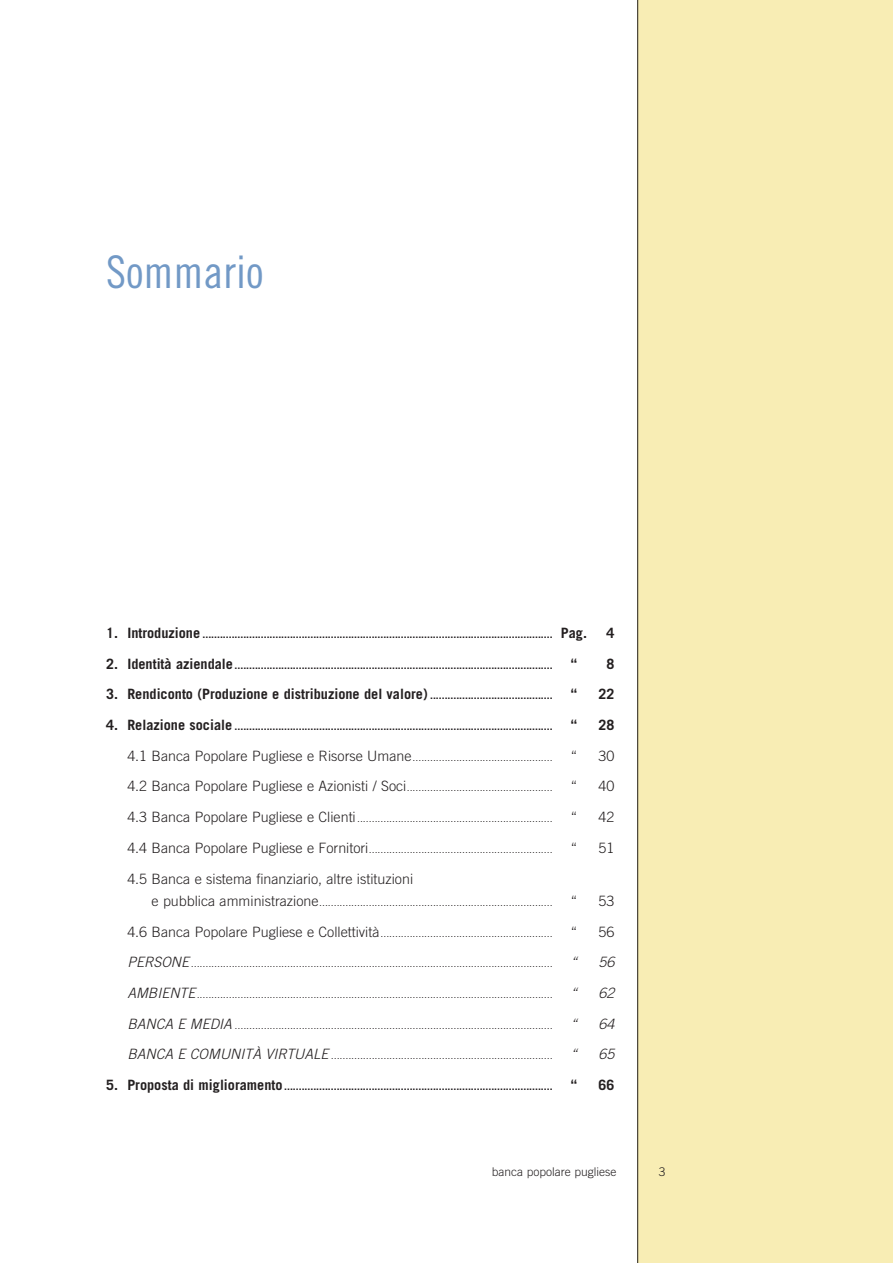
<style>
.page{position:relative;width:893px;height:1263px;background:#fff}
.page>*{position:absolute;margin:0;border:0;box-sizing:border-box;transform-origin:0 0}
.t1{font:45px "Trade Gothic Cond Eighteen";color:#7299c6}
.t2{font:700 14.25px "Trade Gothic";color:#231f20}
.t3{font:300 14.25px "Trade Gothic";color:#231f20}
.t4{font:italic 300 14.25px "Trade Gothic";color:#231f20}
.t5{font:300 12px "Trade Gothic";color:#231f20}
.t6{font:300 10.5px "Trade Gothic";color:#231f20}
.t7{font:700 10.5px "Trade Gothic";color:#231f20}
.t8{font:italic 300 10.5px "Trade Gothic";color:#231f20}
.s1{font-size:14.25px}
.s2{font-size:10.5px}
</style>
<div class="page">
<div style="left:638px;top:0;width:255px;height:1263px;background:#f8edb4"></div>
<hr style="left:637px;top:0;width:1px;height:1263px;background:#231f20">
<h1 class="t1" style="left:106px;top:255px;width:159px">Sommario</h1>
<p class="t7" style="left:106px;top:630px;width:482px"><span class="s1">1. Introduzione</span> ........................................................................................................................ <span class="s1">Pag.</span></p>
<h2 class="t2" style="left:606px;top:628px;width:9px">4</h2>
<p class="t7" style="left:106px;top:661px;width:448px"><span class="s1">2. Identità aziendale</span>.............................................................................................................</p>
<h2 class="t2" style="left:571px;top:658px;width:8px">“</h2>
<h2 class="t2" style="left:606px;top:658px;width:9px">8</h2>
<h2 class="t2" style="left:106px;top:689px;width:448px">3. Rendiconto (Produzione e distribuzione del valore) <span class="s2">..........................................</span></h2>
<h2 class="t2" style="left:571px;top:689px;width:8px">“</h2>
<h2 class="t2" style="left:598px;top:689px;width:17px">22</h2>
<p class="t7" style="left:106px;top:722px;width:448px"><span class="s1">4. Relazione sociale</span> .............................................................................................................</p>
<h2 class="t2" style="left:571px;top:720px;width:8px">“</h2>
<h2 class="t2" style="left:598px;top:720px;width:17px">28</h2>
<p class="t6" style="left:127px;top:753px;width:427px"><span class="s1">4.1 Banca Popolare Pugliese e Risorse Umane</span>................................................</p>
<h2 class="t3" style="left:571px;top:750px;width:8px">“</h2>
<h2 class="t3" style="left:598px;top:750px;width:17px">30</h2>
<p class="t6" style="left:127px;top:784px;width:427px"><span class="s1">4.2 Banca Popolare Pugliese e Azionisti / Soci</span>..................................................</p>
<h2 class="t3" style="left:571px;top:781px;width:8px">“</h2>
<h2 class="t3" style="left:598px;top:781px;width:17px">40</h2>
<p class="t6" style="left:127px;top:815px;width:427px"><span class="s1">4.3 Banca Popolare Pugliese e Clienti</span>...................................................................</p>
<h2 class="t3" style="left:571px;top:812px;width:8px">“</h2>
<h2 class="t3" style="left:598px;top:812px;width:17px">42</h2>
<p class="t6" style="left:127px;top:845px;width:427px"><span class="s1">4.4 Banca Popolare Pugliese e Fornitori</span>...............................................................</p>
<h2 class="t3" style="left:571px;top:843px;width:8px">“</h2>
<h2 class="t3" style="left:598px;top:843px;width:17px">51</h2>
<h2 class="t3" style="left:127px;top:873px;width:287px">4.5 Banca e sistema finanziario, altre istituzioni</h2>
<p class="t6" style="left:152px;top:898px;width:403px"><span class="s1">e pubblica amministrazione</span>................................................................................</p>
<h2 class="t3" style="left:571px;top:896px;width:8px">“</h2>
<h2 class="t3" style="left:598px;top:896px;width:17px">53</h2>
<p class="t6" style="left:127px;top:929px;width:427px"><span class="s1">4.6 Banca Popolare Pugliese e Collettività</span>...........................................................</p>
<h2 class="t3" style="left:571px;top:926px;width:8px">“</h2>
<h2 class="t3" style="left:598px;top:926px;width:17px">56</h2>
<p class="t8" style="left:127px;top:960px;width:454px"><span class="s1">PERSONE</span>............................................................................................................................ <span class="s1">“</span></p>
<h2 class="t4" style="left:598px;top:957px;width:20px">56</h2>
<p class="t8" style="left:127px;top:990px;width:454px"><span class="s1">AMBIENTE</span>.......................................................................................................................... <span class="s1">“</span></p>
<h2 class="t4" style="left:598px;top:988px;width:20px">62</h2>
<p class="t8" style="left:127px;top:1021px;width:454px"><span class="s1">BANCA E MEDIA</span> ............................................................................................................. <span class="s1">“</span></p>
<h2 class="t4" style="left:598px;top:1018px;width:20px">64</h2>
<p class="t8" style="left:127px;top:1052px;width:454px"><span class="s1">BANCA E COMUNITÀ VIRTUALE</span> ............................................................................ <span class="s1">“</span></p>
<h2 class="t4" style="left:598px;top:1049px;width:20px">65</h2>
<p class="t7" style="left:106px;top:1083px;width:448px"><span class="s1">5. Proposta di miglioramento</span> ............................................................................................</p>
<h2 class="t2" style="left:571px;top:1080px;width:8px">“</h2>
<h2 class="t2" style="left:598px;top:1080px;width:17px">66</h2>
<p class="t5" style="left:492px;top:1167px;width:126px">banca popolare pugliese</p>
<p class="t5" style="left:659px;top:1167px;width:8px">3</p>
</div>
